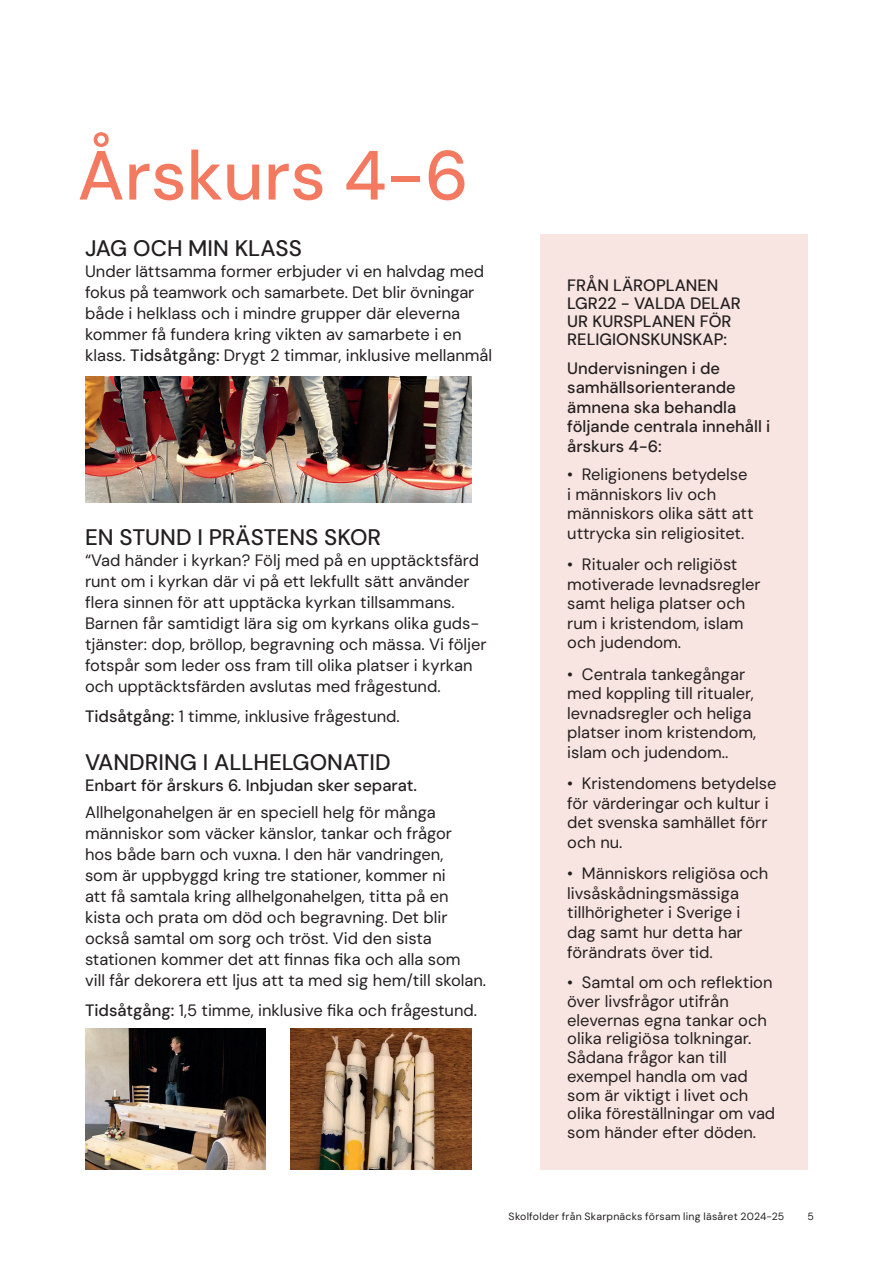
<style>
.page{position:relative;width:893px;height:1263px;background:#fff}
.page>*{position:absolute;margin:0;border:0;box-sizing:border-box;transform-origin:0 0}
.t1{font:500 69.3px "DM Sans";color:#f37a61}
.t2{font:500 22.5px "DM Sans";color:#231f20}
.t3{font:16.5px/19.5px "DM Sans";color:#231f20}
.t4{font:500 16.5px/19.5px "DM Sans";color:#231f20}
.t5{font:10.5px "DM Sans";letter-spacing:.025em;color:#231f20}
.s1{font-weight:500}
</style>
<div class="page">
<div style="left:540px;top:234px;width:268px;height:935px;background:#f8e5e1"></div>
<img style="left:85px;top:376px;width:386px;height:126px">
<img style="left:85px;top:1029px;width:181px;height:140px">
<img style="left:291px;top:1029px;width:180px;height:140px">
<h1 class="t1" style="left:78px;top:132px;width:393px">Årskurs 4-6</h1>
<h2 class="t2" style="left:85px;top:234px;width:219px">JAG OCH MIN KLASS</h2>
<p class="t3" style="left:85px;top:261px;width:409px;line-height:21px">Under lättsamma former erbjuder vi en halvdag med fokus på teamwork och samarbete. Det blir övningar både i helklass och i mindre grupper där eleverna kommer få fundera kring vikten av samarbete i en klass. <span class="s1">Tidsåtgång:</span> Drygt 2 timmar, inklusive mellanmål</p>
<h2 class="t2" style="left:85px;top:523px;width:298px">EN STUND I PRÄSTENS SKOR</h2>
<p class="t3" style="left:85px;top:549px;width:403px;line-height:21px">“Vad händer i kyrkan? Följ med på en upptäcktsfärd runt om i kyrkan där vi på ett lekfullt sätt använder flera sinnen för att upptäcka kyrkan tillsammans.<br>Barnen får samtidigt lära sig om kyrkans olika guds&shy;tjänster: dop, bröllop, begravning och mässa. Vi följer fotspår som leder oss fram till olika platser i kyrkan och upptäcktsfärden avslutas med frågestund.</p>
<p class="t3" style="left:85px;top:706px;width:316px"><span class="s1">Tidsåtgång:</span> 1 timme, inklusive frågestund.</p>
<h2 class="t2" style="left:85px;top:748px;width:307px">VANDRING I ALLHELGONATID</h2>
<p class="t4" style="left:85px;top:775px;width:334px">Enbart för årskurs 6. Inbjudan sker separat.</p>
<p class="t3" style="left:85px;top:801px;width:403px;line-height:21px">Allhelgonahelgen är en speciell helg för många människor som väcker känslor, tankar och frågor<br>hos både barn och vuxna. I den här vandringen,<br>som är uppbyggd kring tre stationer, kommer ni<br>att få samtala kring allhelgonahelgen, titta på en kista och prata om död och begravning. Det blir också samtal om sorg och tröst. Vid den sista stationen kommer det att finnas fika och alla som<br>vill får dekorera ett ljus att ta med sig hem/till skolan.</p>
<p class="t3" style="left:85px;top:1000px;width:394px"><span class="s1">Tidsåtgång:</span> 1,5 timme, inklusive fika och frågestund.</p>
<p class="t4" style="left:567px;top:276px;width:175px;line-height:18px">FRÅN LÄROPLANEN<br>LGR22 - VALDA DELAR<br>UR KURSPLANEN FÖR<br>RELIGIONSKUNSKAP:</p>
<p class="t4" style="left:567px;top:358px;width:205px">Undervisningen i de samhällsorienterande ämnena ska behandla följande centrala innehåll i årskurs 4-6:</p>
<p class="t3" style="left:567px;top:465px;width:188px">• Religionens betydelse i människors liv och människors olika sätt att uttrycka sin religiositet.</p>
<p class="t3" style="left:567px;top:555px;width:195px">• Ritualer och religiöst motiverade levnadsregler samt heliga platser och rum i kristendom, islam och judendom.</p>
<p class="t3" style="left:567px;top:664px;width:190px">• Centrala tankegångar med koppling till ritualer, levnadsregler och heliga platser inom kristendom, islam och judendom..</p>
<p class="t3" style="left:567px;top:774px;width:211px">• Kristendomens betydelse för värderingar och kultur i det svenska samhället förr och nu.</p>
<p class="t3" style="left:567px;top:864px;width:203px">• Människors religiösa och livsåskådningsmässiga tillhörigheter i Sverige i dag samt hur detta har förändrats över tid.</p>
<p class="t3" style="left:567px;top:973px;width:210px;line-height:18.8px">• Samtal om och reflektion över livsfrågor utifrån elevernas egna tankar och olika religiösa tolkningar.<br>Sådana frågor kan till exempel handla om vad som är viktigt i livet och olika föreställningar om vad som händer efter döden.</p>
<p class="t5" style="left:509px;top:1210px;width:277px">Skolfolder från Skarpnäcks försam ling läsåret 2024-25</p>
<p class="t5" style="left:807px;top:1210px;width:8px">5</p>
</div>
